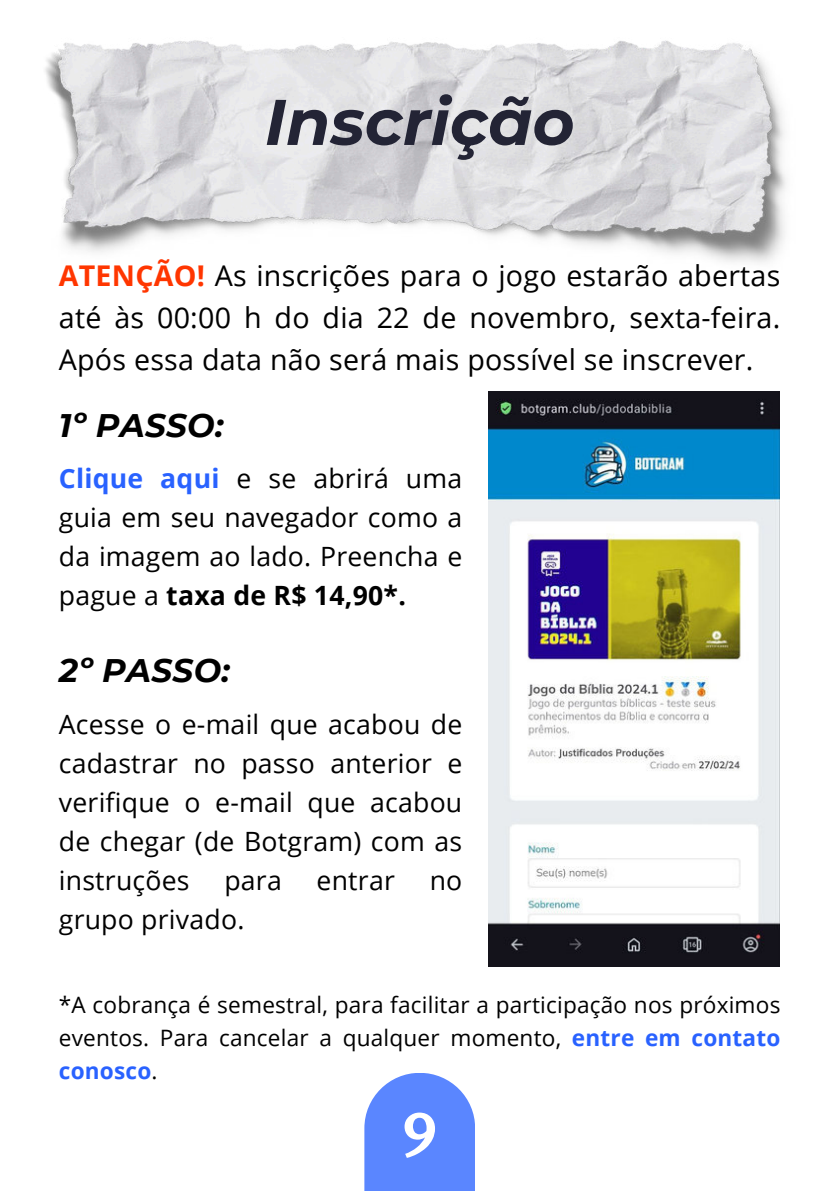
<style>
.page{position:relative;width:839px;height:1191px;background:#fff}
.page>*{position:absolute;margin:0;border:0;box-sizing:border-box;transform-origin:0 0}
.t1{font:italic 700 64.4px "Montserrat";color:#232435}
.t2{font:700 62.6px "Rosario";color:#fff}
.t3{font:italic 700 32.6px "Montserrat";letter-spacing:.01em;color:#000}
.t4{font:28.6px/42px "Open Sans";letter-spacing:.01em;color:#000;text-align:justify}
.t5{font:26.6px/39px "Open Sans";letter-spacing:.01em;color:#000;text-align:justify}
.t6{font:22.6px/33px "Open Sans";letter-spacing:.01em;color:#000;text-align:justify}
.s1{font-weight:700;color:#ff3600}
.s2{font-weight:700;color:#2962ff}
.s3{font-weight:700}
</style>
<div class="page">
<img style="left:45px;top:40px;width:741px;height:223px">
<div style="left:364px;top:1073px;width:111px;height:118px;background:#5a86ff"></div>
<img style="left:488px;top:392px;width:291px;height:574px">
<h1 class="t1" style="left:265px;top:76px;width:311px">Inscrição</h1>
<p class="t4" style="left:59px;top:254px;width:723px"><span class="s1">ATENÇÃO!</span> As inscrições para o jogo estarão abertas até às 00:00 h do dia 22 de novembro, sexta-feira.<br>Após essa data não será mais possível se inscrever.</p>
<p class="t3" style="left:59px;top:402px;width:166px">1º PASSO:</p>
<p class="t5" style="left:59px;top:458px;width:405px"><span class="s2">Clique aqui</span> e se abrirá uma guia em seu navegador como a da imagem ao lado. Preencha e pague a <span class="s3">taxa de R$ 14,90*.</span></p>
<p class="t3" style="left:59px;top:647px;width:173px">2º PASSO:</p>
<p class="t5" style="left:59px;top:704px;width:405px">Acesse o e-mail que acabou de cadastrar no passo anterior e verifique o e-mail que acabou de chegar (de Botgram) com as instruções</p>
<p class="t5" style="left:224px;top:860px;width:59px">para</p>
<p class="t5" style="left:316px;top:860px;width:80px">entrar</p>
<p class="t5" style="left:429px;top:860px;width:34px">no</p>
<p class="t5" style="left:59px;top:899px;width:187px">grupo privado.</p>
<p class="t6" style="left:59px;top:988px;width:723px">*A cobrança é semestral, para facilitar a participação nos próximos eventos. Para cancelar a qualquer momento, <span class="s2">entre em contato conosco</span>.</p>
<h2 class="t2" style="left:403px;top:1084px;width:35px">9</h2>
</div>
